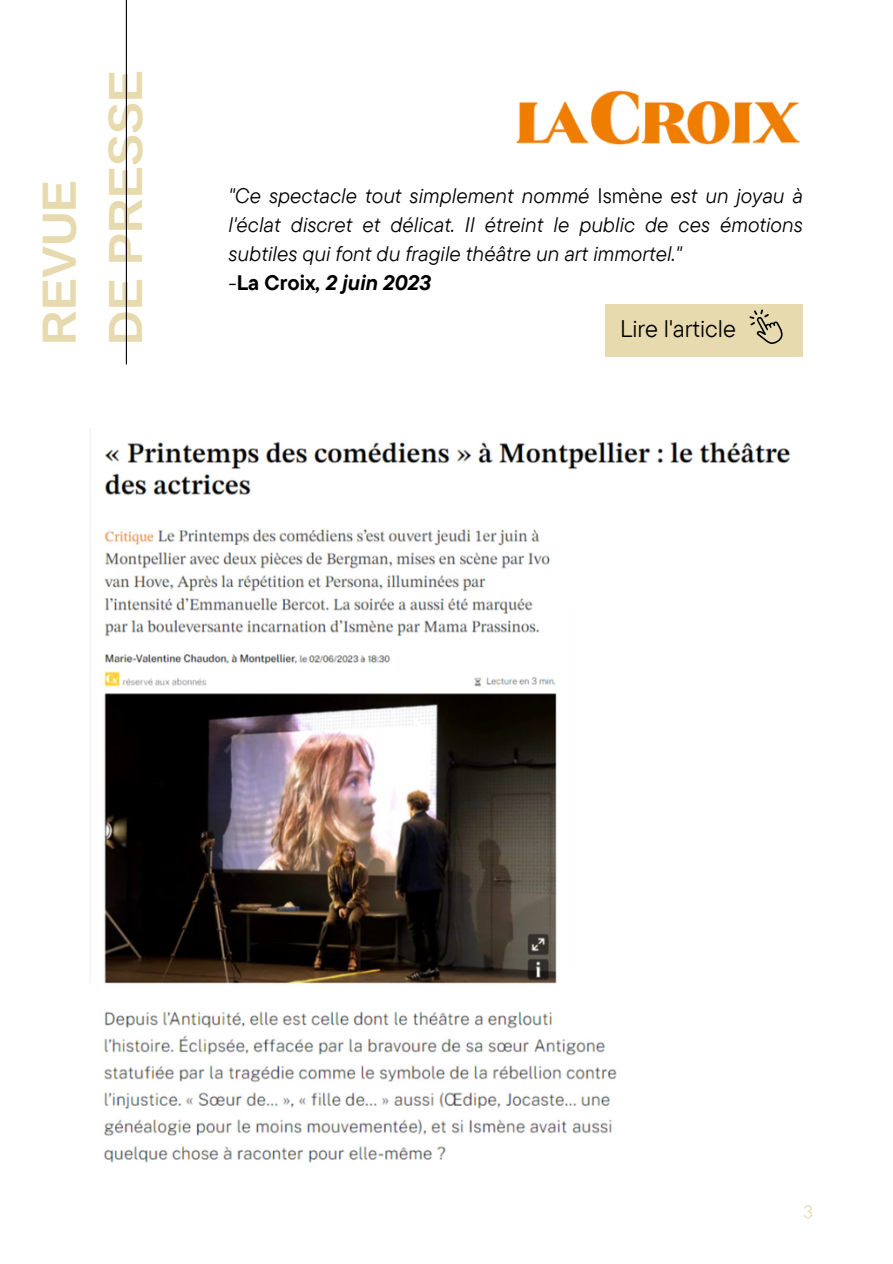
<style>
.page{position:relative;width:893px;height:1264px;background:#fff}
.page>*{position:absolute;margin:0;border:0;box-sizing:border-box;transform-origin:0 0}
.t1{font:700 48px "Arimo";color:#e7daae}
.t2{font:24px "TT Commons Pro";color:#000}
.t3{font:italic 21px/29.2px "TT Commons Pro";color:#000;text-align:justify}
.t4{font:italic 700 21px "TT Commons Pro";color:#000}
.t5{font:18px "TT Commons Pro";color:#e7daae}
.s1{font-style:normal}
.s2{font-weight:400}
</style>
<div class="page">
<hr style="left:126px;top:0;width:1px;height:364px;background:#000">
<div style="left:605px;top:304px;width:198px;height:52px;background:#e7daae"></div>
<svg style="left:749px;top:309px;width:33px;height:35px"></svg>
<img style="left:104px;top:442px;width:687px;height:542px">
<img style="left:103px;top:1011px;width:514px;height:152px">
<img style="left:516px;top:90px;width:284px;height:55px">
<p class="t1" style="left:32px;top:345px;width:167px;rotate:-90deg">REVUE</p>
<p class="t1" style="left:99px;top:345px;width:276px;rotate:-90deg">DE PRESSE</p>
<p class="t3" style="left:228px;top:180px;width:576px">"Ce spectacle tout simplement nommé <span class="s1">Ismène</span> est un joyau à l'éclat discret et délicat. Il étreint le public de ces émotions subtiles qui font du fragile théâtre un art immortel."</p>
<p class="t4" style="left:228px;top:269px;width:204px"><span class="s2">-</span><span class="s1">La Croix</span>, 2 juin 2023</p>
<p class="t2" style="left:620px;top:313px;width:117px">Lire l'article</p>
<p class="t5" style="left:803px;top:1199px;width:11px">3</p>
</div>
